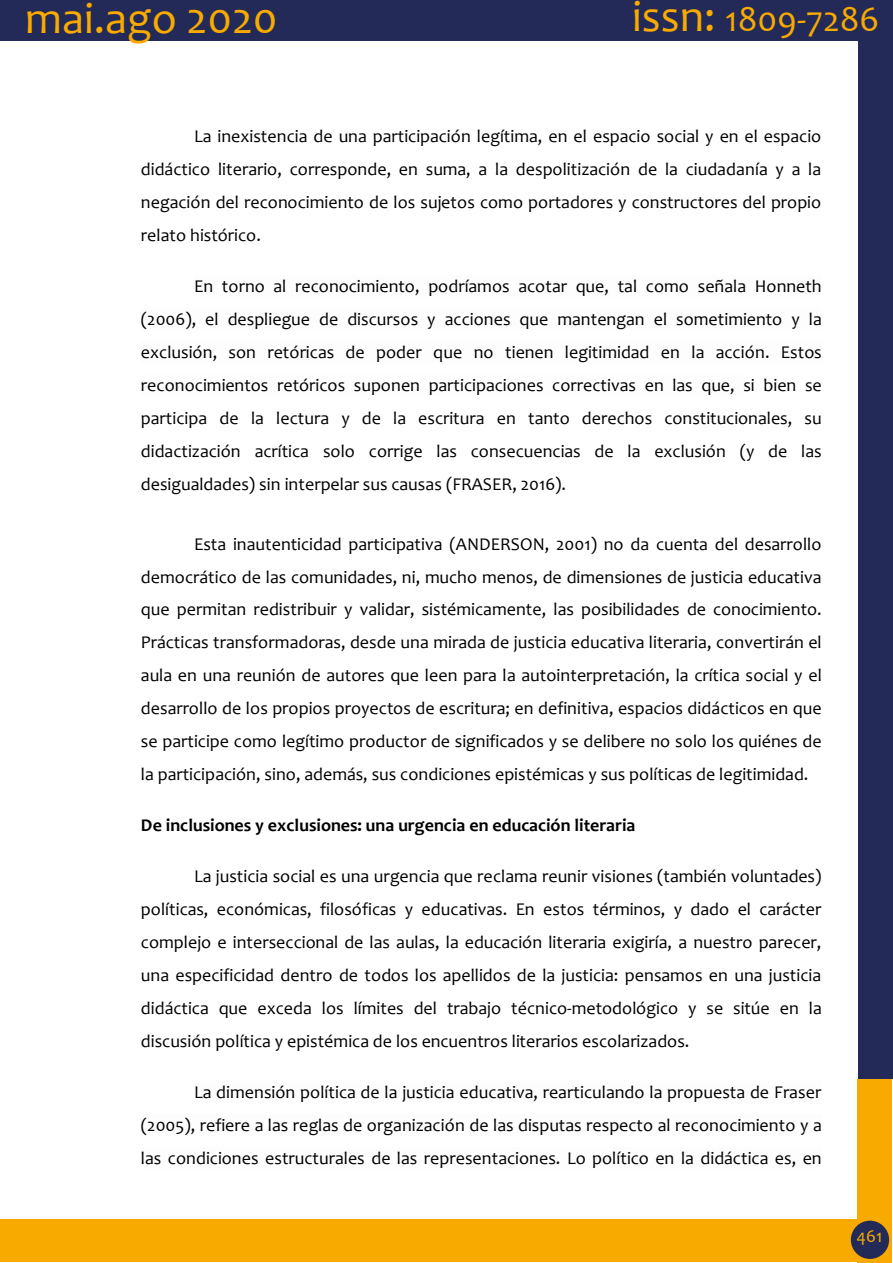
<style>
.page{position:relative;width:893px;height:1263px;background:#fff}
.page>*{position:absolute;margin:0;border:0;box-sizing:border-box;transform-origin:0 0}
.t1{font:45px "Candara";color:#f8aa00}
.t2{font:36px "Candara";color:#f8aa00}
.t3{font:18px/33px "Candara";color:#000;text-align:justify}
.t4{font:700 18px "Candara";color:#000}
.t5{font:18px "Candara";color:#f8aa00}
.s1{font-size:45px}
</style>
<div class="page">
<div style="left:858px;top:0;width:34px;height:1079px;background:#232a57"></div>
<div style="left:0;top:0;width:890px;height:41px;background:#232a57"></div>
<div style="left:857px;top:1079px;width:34px;height:184px;background:#f8aa00"></div>
<div style="left:0;top:1219px;width:860px;height:43px;background:#f8aa00"></div>
<div style="left:851px;top:1221px;width:38px;height:38px;background:#232a57;border-radius:50%"></div>
<h1 class="t1" style="left:25px;top:-9px;width:254px">mai.ago 2020</h1>
<h2 class="t2" style="left:632px;top:-3px;width:249px"><span class="s1">issn:</span> 1809-7286</h2>
<p class="t3" style="left:141px;top:119px;width:682px;text-indent:53px">La inexistencia de una participación legítima, en el espacio social y en el espacio didáctico literario, corresponde, en suma, a la despolitización de la ciudadanía y a la negación del reconocimiento de los sujetos como portadores y constructores del propio relato histórico.</p>
<p class="t3" style="left:141px;top:269px;width:682px;text-indent:53px">En torno al reconocimiento, podríamos acotar que, tal como señala Honneth (2006), el despliegue de discursos y acciones que mantengan el sometimiento y la exclusión, son retóricas de poder que no tienen legitimidad en la acción. Estos reconocimientos retóricos suponen participaciones correctivas en las que, si bien se participa de la lectura y de la escritura en tanto derechos constitucionales, su didactización acrítica solo corrige las consecuencias de la exclusión (y de las desigualdades) sin interpelar sus causas (FRASER, 2016).</p>
<p class="t3" style="left:141px;top:527px;width:682px;text-indent:53px">Esta inautenticidad participativa (ANDERSON, 2001) no da cuenta del desarrollo democrático de las comunidades, ni, mucho menos, de dimensiones de justicia educativa que permitan redistribuir y validar, sistémicamente, las posibilidades de conocimiento.<br>Prácticas transformadoras, desde una mirada de justicia educativa literaria, convertirán el aula en una reunión de autores que leen para la autointerpretación, la crítica social y el desarrollo de los propios proyectos de escritura; en definitiva, espacios didácticos en que se participe como legítimo productor de significados y se delibere no solo los quiénes de la participación, sino, además, sus condiciones epistémicas y sus políticas de legitimidad.</p>
<p class="t4" style="left:141px;top:814px;width:496px">De inclusiones y exclusiones: una urgencia en educación literaria</p>
<p class="t3" style="left:141px;top:860px;width:682px;text-indent:53px">La justicia social es una urgencia que reclama reunir visiones (también voluntades) políticas, económicas, filosóficas y educativas. En estos términos, y dado el carácter complejo e interseccional de las aulas, la educación literaria exigiría, a nuestro parecer, una especificidad dentro de todos los apellidos de la justicia: pensamos en una justicia didáctica que exceda los límites del trabajo técnico-metodológico y se sitúe en la discusión política y epistémica de los encuentros literarios escolarizados.</p>
<p class="t3" style="left:141px;top:1076px;width:682px;text-indent:53px">La dimensión política de la justicia educativa, rearticulando la propuesta de Fraser (2005), refiere a las reglas de organización de las disputas respecto al reconocimiento y a las condiciones estructurales de las representaciones. Lo político en la didáctica es, en</p>
<p class="t5" style="left:856px;top:1224px;width:27px">461</p>
</div>
